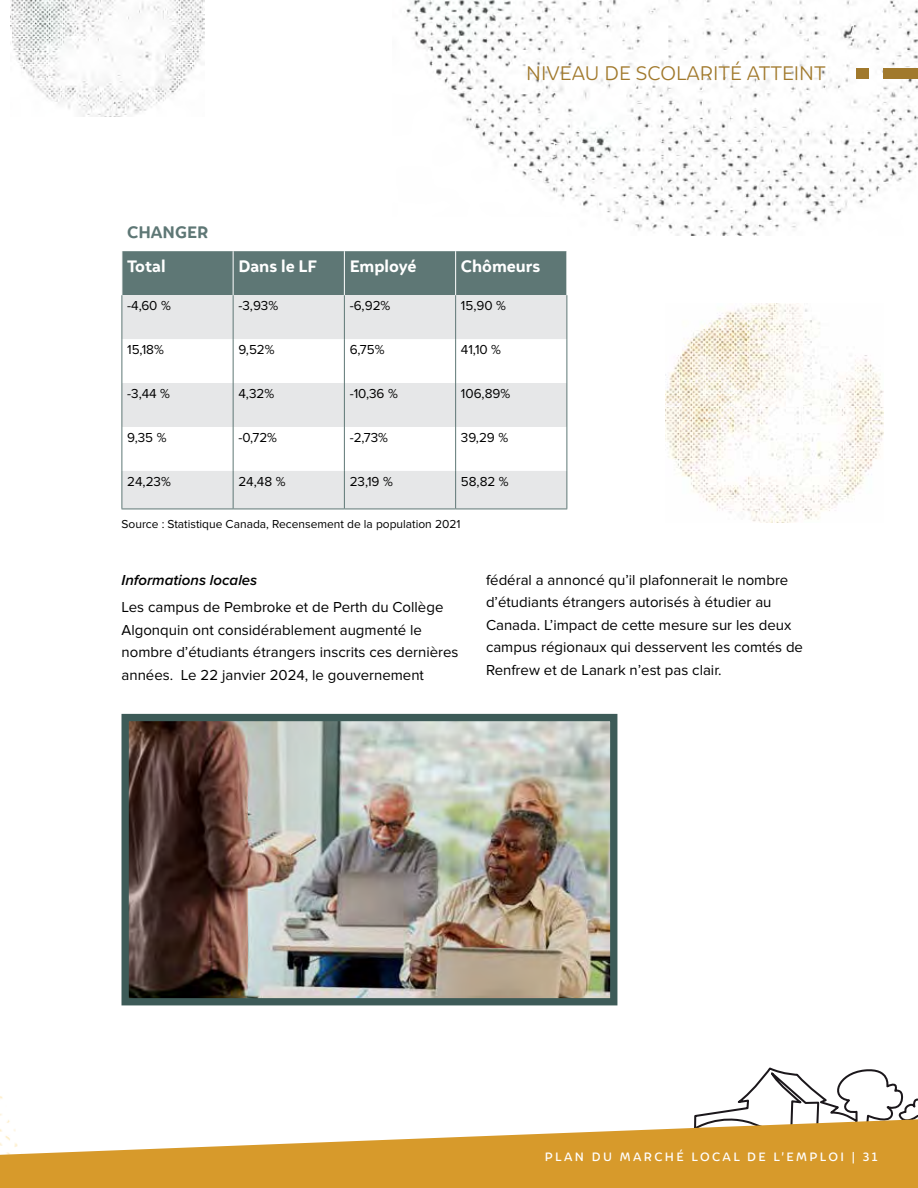
<style>
.page{position:relative;width:918px;height:1188px;background:#fff}
.page>*{position:absolute;margin:0;border:0;box-sizing:border-box;transform-origin:0 0}
.t1{font:300 19.5px "Igna Sans";color:#a1792c}
.t2{font:900 16.5px "Igna Sans";color:#fff}
.t3{font:900 16.5px "Igna Sans";color:#5e7775}
.t4{font:15px/22.5px "Proxima Nova";color:#000}
.t5{font:italic 600 15px "Proxima Nova";color:#000}
.t6{font:13.5px "Proxima Nova";color:#000}
.t7{font:12px "Proxima Nova";color:#000}
.t8{font:500 12px "Igna Sans";letter-spacing:.2em;color:#fff}
</style>
<div class="page">
<img style="left:406px;top:0;width:512px;height:235px">
<img style="left:665px;top:303px;width:219px;height:219px">
<img style="left:11px;top:0;width:194px;height:116px">
<div style="left:884px;top:68px;width:34px;height:10px;background:#a1792c"></div>
<div style="left:856px;top:68px;width:13px;height:10px;background:#a1792c"></div>
<img style="left:121px;top:713px;width:497px;height:293px">
<div style="left:122px;top:217px;width:445px;height:34px;background:#fff"></div>
<div style="left:123px;top:251px;width:444px;height:44px;background:#5e7775"></div>
<svg style="left:123px;top:295px;width:444px;height:214px;fill:#e6e7e8"></svg>
<hr style="left:122px;top:295px;width:1px;height:44px;background:#5e7775">
<hr style="left:233px;top:295px;width:1px;height:44px;background:#5e7775">
<hr style="left:344px;top:295px;width:1px;height:44px;background:#5e7775">
<hr style="left:455px;top:295px;width:1px;height:44px;background:#5e7775">
<hr style="left:567px;top:295px;width:1px;height:44px;background:#5e7775">
<hr style="left:122px;top:339px;width:1px;height:44px;background:#5e7775">
<hr style="left:233px;top:339px;width:1px;height:44px;background:#5e7775">
<hr style="left:344px;top:339px;width:1px;height:44px;background:#5e7775">
<hr style="left:455px;top:339px;width:1px;height:44px;background:#5e7775">
<hr style="left:567px;top:339px;width:1px;height:44px;background:#5e7775">
<hr style="left:122px;top:383px;width:1px;height:44px;background:#5e7775">
<hr style="left:233px;top:383px;width:1px;height:44px;background:#5e7775">
<hr style="left:344px;top:383px;width:1px;height:44px;background:#5e7775">
<hr style="left:455px;top:383px;width:1px;height:44px;background:#5e7775">
<hr style="left:567px;top:383px;width:1px;height:44px;background:#5e7775">
<hr style="left:122px;top:427px;width:1px;height:44px;background:#5e7775">
<hr style="left:233px;top:427px;width:1px;height:44px;background:#5e7775">
<hr style="left:344px;top:427px;width:1px;height:44px;background:#5e7775">
<hr style="left:455px;top:427px;width:1px;height:44px;background:#5e7775">
<hr style="left:567px;top:427px;width:1px;height:44px;background:#5e7775">
<hr style="left:122px;top:471px;width:1px;height:38px;background:#5e7775">
<hr style="left:233px;top:471px;width:1px;height:38px;background:#5e7775">
<hr style="left:344px;top:471px;width:1px;height:38px;background:#5e7775">
<hr style="left:455px;top:471px;width:1px;height:38px;background:#5e7775">
<hr style="left:567px;top:471px;width:1px;height:38px;background:#5e7775">
<hr style="left:567px;top:217px;width:1px;height:34px;background:#fff">
<hr style="left:233px;top:251px;width:1px;height:44px;background:#fff">
<hr style="left:344px;top:251px;width:1px;height:44px;background:#fff">
<hr style="left:455px;top:251px;width:1px;height:44px;background:#fff">
<hr style="left:122px;top:509px;width:111px;height:1px;background:#5e7775">
<hr style="left:233px;top:509px;width:111px;height:1px;background:#5e7775">
<hr style="left:344px;top:509px;width:112px;height:1px;background:#5e7775">
<hr style="left:456px;top:509px;width:111px;height:1px;background:#5e7775">
<svg style="left:694px;top:1067px;width:224px;height:52px"></svg>
<svg style="left:0;top:1119px;width:918px;height:69px;fill:#d79a2b"></svg>
<h1 class="t1" style="left:526px;top:61px;width:301px">NIVEAU DE SCOLARITÉ ATTEINT</h1>
<p class="t3" style="left:127px;top:221px;width:83px">CHANGER</p>
<p class="t2" style="left:127px;top:255px;width:40px">Total</p>
<p class="t2" style="left:238px;top:255px;width:80px">Dans le LF</p>
<p class="t2" style="left:350px;top:255px;width:68px">Employé</p>
<p class="t2" style="left:461px;top:255px;width:81px">Chômeurs</p>
<p class="t6" style="left:127px;top:298px;width:45px">-4,60 %</p>
<p class="t6" style="left:238px;top:298px;width:41px">-3,93%</p>
<p class="t6" style="left:350px;top:298px;width:42px">-6,92%</p>
<p class="t6" style="left:461px;top:298px;width:47px">15,90 %</p>
<p class="t6" style="left:127px;top:341px;width:38px">15,18%</p>
<p class="t6" style="left:238px;top:341px;width:38px">9,52%</p>
<p class="t6" style="left:350px;top:341px;width:36px">6,75%</p>
<p class="t6" style="left:461px;top:341px;width:42px">41,10 %</p>
<p class="t6" style="left:127px;top:385px;width:44px">-3,44 %</p>
<p class="t6" style="left:238px;top:385px;width:37px">4,32%</p>
<p class="t6" style="left:350px;top:385px;width:50px">-10,36 %</p>
<p class="t6" style="left:461px;top:385px;width:51px">106,89%</p>
<p class="t6" style="left:127px;top:429px;width:41px">9,35 %</p>
<p class="t6" style="left:238px;top:429px;width:40px">-0,72%</p>
<p class="t6" style="left:350px;top:429px;width:40px">-2,73%</p>
<p class="t6" style="left:461px;top:429px;width:49px">39,29 %</p>
<p class="t6" style="left:127px;top:473px;width:45px">24,23%</p>
<p class="t6" style="left:238px;top:473px;width:49px">24,48 %</p>
<p class="t6" style="left:350px;top:473px;width:45px">23,19 %</p>
<p class="t6" style="left:461px;top:473px;width:49px">58,82 %</p>
<p class="t7" style="left:122px;top:517px;width:341px">Source : Statistique Canada, Recensement de la population 2021</p>
<p class="t5" style="left:122px;top:568px;width:137px">Informations locales</p>
<p class="t4" style="left:122px;top:596px;width:339px">Les campus de Pembroke et de Perth du Collège Algonquin ont considérablement augmenté le nombre d’étudiants étrangers inscrits ces dernières années. Le 22 janvier 2024, le gouvernement</p>
<p class="t4" style="left:486px;top:569px;width:319px">fédéral a annoncé qu’il plafonnerait le nombre d’étudiants étrangers autorisés à étudier au Canada. L’impact de cette mesure sur les deux campus régionaux qui desservent les comtés de Renfrew et de Lanark n’est pas clair.</p>
<p class="t8" style="left:545px;top:1149px;width:334px">PLAN DU MARCHÉ LOCAL DE L’EMPLOI | 31</p>
</div>
